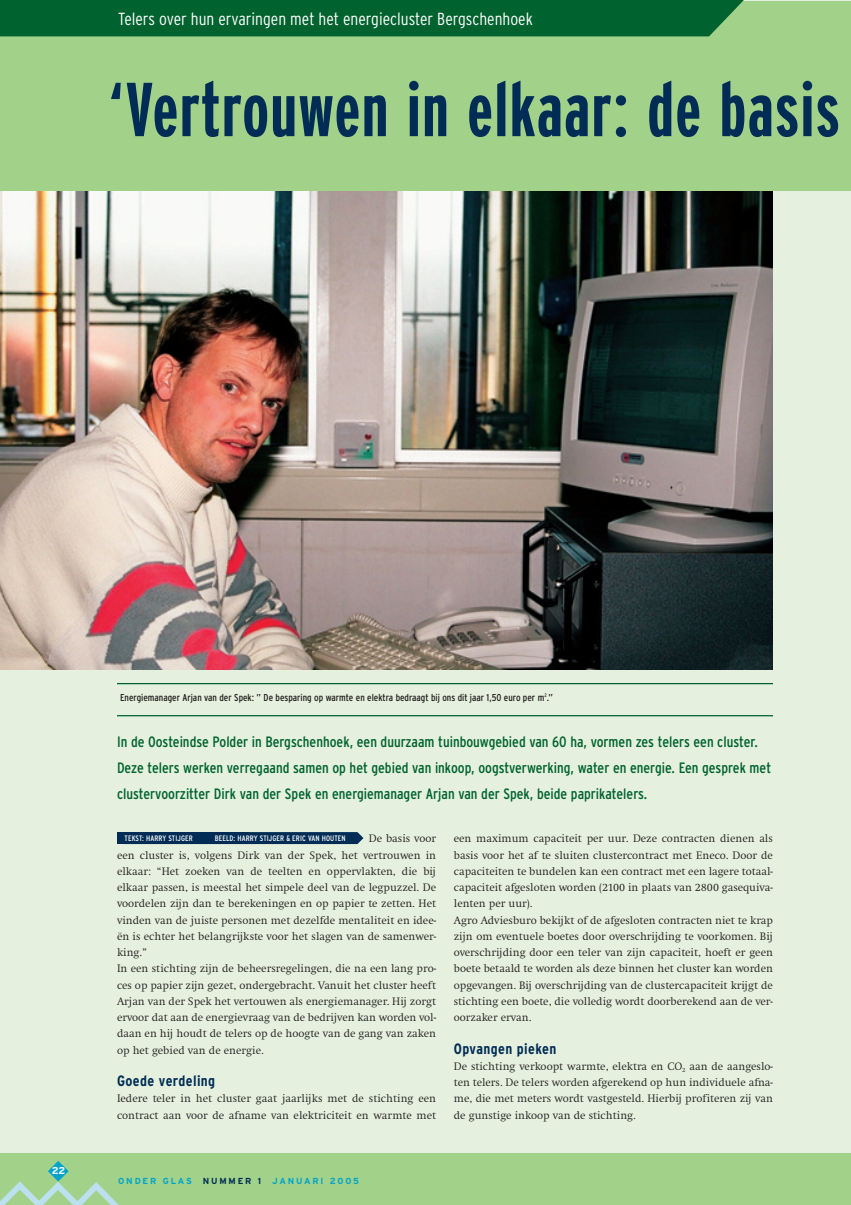
<style>
.page{position:relative;width:851px;height:1205px;background:#fff}
.page>*{position:absolute;margin:0;border:0;box-sizing:border-box;transform-origin:0 0}
.t1{font:700 extra-condensed 76.25px "Interstate";letter-spacing:.02em;color:#002c55}
.t2{font:300 condensed 17.5px "Interstate";color:#fff}
.t3{font:condensed 15px/26.2px "Interstate";color:#00622f}
.t4{font:700 condensed 15px "Interstate";letter-spacing:.025em;color:#002c55}
.t5{font:300 11.25px/16.2px "Swift";color:#231f20}
.t6{font:condensed 10px "Interstate";color:#231f20}
.t7{font:700 10px "Interstate";color:#fff}
.t8{font:700 8.75px "Interstate";letter-spacing:.205em;color:#00a4ca}
.t9{font:700 8.75px "Interstate";letter-spacing:.205em;color:#002c55}
.t10{font:condensed 7.88px "Interstate";letter-spacing:.015em;color:#fff}
</style>
<div class="page">
<div style="left:0;top:1px;width:850px;height:1204px;background:#e5f1de"></div>
<img style="left:0;top:190px;width:772px;height:480px">
<div style="left:0;top:1px;width:850px;height:189px;background:#a2d18a"></div>
<div style="left:0;top:1153px;width:850px;height:52px;background:#a2d18a"></div>
<svg style="left:0;top:1161px;width:119px;height:44px"></svg>
<svg style="left:248px;top:832px;width:115px;height:12px"></svg>
<div style="left:117px;top:832px;width:131px;height:12px;background:#002c55"></div>
<hr style="left:117px;top:683px;width:655px;height:1px;background:#00622f">
<hr style="left:117px;top:715px;width:655px;height:1px;background:#00622f">
<div style="left:0;top:1px;width:743px;height:35px;background:#00622f"></div>
<h2 class="t2" style="left:118px;top:12px;width:416px">Telers over hun ervaringen met het energiecluster Bergschenhoek</h2>
<h1 class="t1" style="left:108px;top:82px;width:733px">‘Vertrouwen in elkaar: de basis</h1>
<p class="t7" style="left:52px;top:1167px;width:15px">22</p>
<p class="t6" style="left:120px;top:694px;width:434px">Energiemanager Arjan van der Spek: ” De besparing op warmte en elektra bedraagt bij ons dit jaar 1,50 euro per m<sup>2</sup>.”</p>
<p class="t3" style="left:117px;top:729px;width:655px">In de Oosteindse Polder in Bergschenhoek, een duurzaam tuinbouwgebied van 60 ha, vormen zes telers een cluster.<br>Deze telers werken verregaand samen op het gebied van inkoop, oogstverwerking, water en energie. Een gesprek met clustervoorzitter Dirk van der Spek en energiemanager Arjan van der Spek, beide paprikatelers.</p>
<p class="t5" style="left:117px;top:831px;width:320px;text-indent:252px">De basis voor een cluster is, volgens Dirk van der Spek, het vertrouwen in elkaar: “Het zoeken van de teelten en oppervlakten, die bij elkaar passen, is meestal het simpele deel van de legpuzzel. De voordelen zijn dan te berekeningen en op papier te zetten. Het vinden van de juiste personen met dezelfde mentaliteit en idee&shy;ën is echter het belangrijkste voor het slagen van de samenwer&shy;king.”<br>In een stichting zijn de beheersregelingen, die na een lang pro&shy;ces op papier zijn gezet, ondergebracht. Vanuit het cluster heeft Arjan van der Spek het vertouwen als energiemanager. Hij zorgt ervoor dat aan de energievraag van de bedrijven kan worden vol&shy;daan en hij houdt de telers op de hoogte van de gang van zaken op het gebied van de energie.</p>
<h3 class="t4" style="left:117px;top:1075px;width:100px">Goede verdeling</h3>
<p class="t5" style="left:117px;top:1091px;width:320px">Iedere teler in het cluster gaat jaarlijks met de stichting een contract aan voor de afname van elektriciteit en warmte met</p>
<p class="t10" style="left:125px;top:835px;width:70px">TEKST: HARRY STIJGER</p>
<p class="t10" style="left:215px;top:835px;width:132px">BEELD: HARRY STIJGER &amp; ERIC VAN HOUTEN</p>
<p class="t5" style="left:454px;top:831px;width:320px">een maximum capaciteit per uur. Deze contracten dienen als basis voor het af te sluiten clustercontract met Eneco. Door de capaciteiten te bundelen kan een contract met een lagere totaal&shy;capaciteit afgesloten worden (2100 in plaats van 2800 gasequiva&shy;lenten per uur).<br>Agro Adviesburo bekijkt of de afgesloten contracten niet te krap zijn om eventuele boetes door overschrijding te voorkomen. Bij overschrijding door een teler van zijn capaciteit, hoeft er geen boete betaald te worden als deze binnen het cluster kan worden opgevangen. Bij overschrijding van de clustercapaciteit krijgt de stichting een boete, die volledig wordt doorberekend aan de ver&shy;oorzaker ervan.</p>
<h3 class="t4" style="left:454px;top:1043px;width:104px">Opvangen pieken</h3>
<p class="t5" style="left:454px;top:1059px;width:320px;text-align:justify">De stichting verkoopt warmte, elektra en CO<sub>2</sub> aan de aangeslo&shy;ten telers. De telers worden afgerekend op hun individuele afna&shy;me, die met meters wordt vastgesteld. Hierbij profiteren zij van de gunstige inkoop van de stichting.</p>
<p class="t8" style="left:118px;top:1177px;width:75px">ONDER GLAS</p>
<p class="t9" style="left:203px;top:1177px;width:60px">NUMMER 1</p>
<p class="t8" style="left:272px;top:1177px;width:88px">JANUARI 2005</p>
</div>
